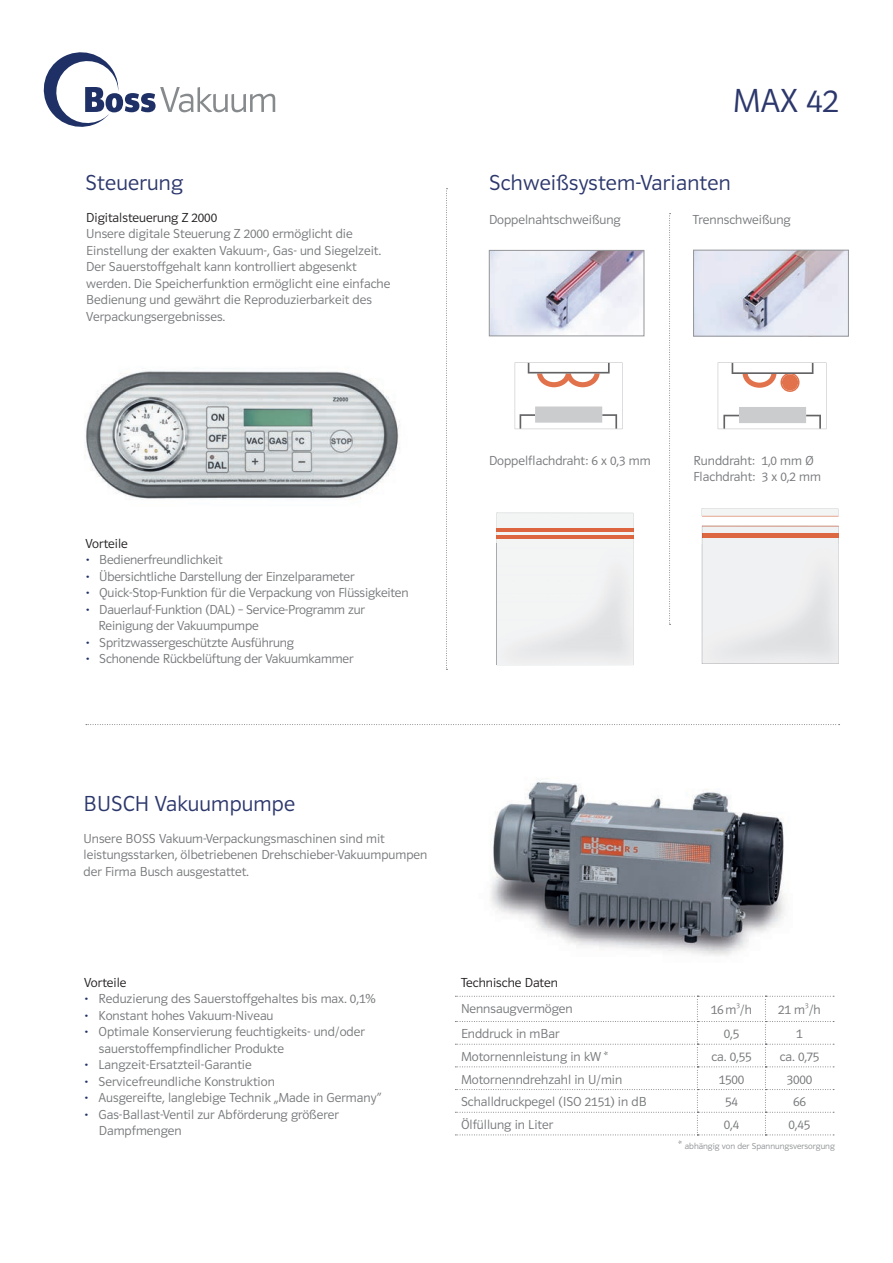
<style>
.page{position:relative;width:893px;height:1263px;background:#fff}
.page>*{position:absolute;margin:0;border:0;box-sizing:border-box;transform-origin:0 0}
.t1{font:34.5px "Polo 11 Leicht";color:#2c376c}
.t2{font:22.5px "Polo 11 Leicht";letter-spacing:.01em;color:#2c376c}
.t3{font:13.5px/16.5px "Polo 11 Leicht";color:#76787b}
.t4{font:13.5px "Polo 11 Leicht";color:#231f20}
.t5{font:9px "Polo 11 Leicht";color:#8f9194}
.s1{color:#1e3066}
.s2{font-size:12px}
</style>
<div class="page">
<svg style="left:455px;top:996px;width:379px;height:139px"></svg>
<svg style="left:86px;top:724px;width:754px;height:1px"></svg>
<img style="left:491px;top:252px;width:151px;height:82px">
<div style="left:489px;top:250px;width:155px;height:86px;border:1px solid #939598"></div>
<svg style="left:515px;top:362px;width:107px;height:67px"></svg>
<svg style="left:718px;top:362px;width:108px;height:67px"></svg>
<svg style="left:669px;top:213px;width:2px;height:412px"></svg>
<svg style="left:446px;top:188px;width:1px;height:482px"></svg>
<img style="left:85px;top:370px;width:315px;height:130px">
<svg style="left:701px;top:526px;width:138px;height:138px"></svg>
<svg style="left:702px;top:509px;width:136px;height:8px"></svg>
<img style="left:702px;top:544px;width:136px;height:120px">
<svg style="left:497px;top:513px;width:137px;height:152px"></svg>
<img style="left:496px;top:544px;width:137px;height:120px">
<img style="left:497px;top:544px;width:1px;height:120px">
<svg style="left:44px;top:52px;width:231px;height:75px"></svg>
<img style="left:490px;top:780px;width:295px;height:176px">
<img style="left:695px;top:252px;width:152px;height:82px">
<div style="left:693px;top:250px;width:156px;height:86px;border:1px solid #939598"></div>
<h2 class="t2" style="left:86px;top:171px;width:99px">Steuerung</h2>
<h1 class="t1" style="left:733px;top:82px;width:107px">MAX 42</h1>
<h2 class="t2" style="left:489px;top:171px;width:243px">Schweißsystem-Varianten</h2>
<p class="t4" style="left:86px;top:210px;width:132px">Digitalsteuerung Z 2000</p>
<p class="t3" style="left:693px;top:211px;width:99px">Trennschweißung</p>
<p class="t3" style="left:86px;top:226px;width:306px">Unsere digitale Steuerung Z 2000 ermöglicht die Einstellung der exakten Vakuum-, Gas- und Siegelzeit.<br>Der Sauerstoffgehalt kann kontrolliert abgesenkt werden. Die Speicherfunktion ermöglicht eine einfache Bedienung und gewährt die Reproduzierbarkeit des Verpackungsergebnisses.</p>
<p class="t3" style="left:489px;top:211px;width:133px">Doppelnahtschweißung</p>
<p class="t4" style="left:86px;top:536px;width:44px">Vorteile</p>
<p class="t3" style="left:86px;top:551px;width:139px"><span class="s1">•</span> Bedienerfreundlichkeit</p>
<p class="t3" style="left:86px;top:568px;width:271px"><span class="s1">•</span> Übersichtliche Darstellung der Einzelparameter</p>
<p class="t3" style="left:86px;top:584px;width:325px"><span class="s1">•</span> Quick-Stop-Funktion für die Verpackung von Flüssigkeiten</p>
<p class="t3" style="left:98px;top:601px;width:268px;text-indent:-13px"><span class="s1">•</span> Dauerlauf-Funktion (DAL) – Service-Programm zur<br>Reinigung der Vakuumpumpe</p>
<p class="t3" style="left:86px;top:634px;width:210px"><span class="s1">•</span> Spritzwassergeschützte Ausführung</p>
<p class="t3" style="left:86px;top:650px;width:269px"><span class="s1">•</span> Schonende Rückbelüftung der Vakuumkammer</p>
<p class="t3" style="left:489px;top:452px;width:163px">Doppelflachdraht: 6 x 0,3 mm</p>
<p class="t3" style="left:693px;top:452px;width:129px">Runddraht: 1,0 mm Ø<br>Flachdraht: 3 x 0,2 mm</p>
<h2 class="t2" style="left:84px;top:791px;width:213px">BUSCH Vakuumpumpe</h2>
<p class="t3" style="left:84px;top:830px;width:345px">Unsere BOSS Vakuum-Verpackungsmaschinen sind mit leistungsstarken, ölbetriebenen Drehschieber-Vakuumpumpen der Firma Busch ausgestattet.</p>
<p class="t4" style="left:84px;top:975px;width:44px">Vorteile</p>
<p class="t3" style="left:84px;top:990px;width:293px"><span class="s1">•</span> Reduzierung des Sauerstoffgehaltes bis max. 0,1%</p>
<p class="t3" style="left:84px;top:1007px;width:191px"><span class="s1">•</span> Konstant hohes Vakuum-Niveau</p>
<p class="t3" style="left:99px;top:1023px;width:268px;text-indent:-15px"><span class="s1">•</span> Optimale Konservierung feuchtigkeits- und/oder sauerstoffempfindlicher Produkte</p>
<p class="t3" style="left:84px;top:1056px;width:169px"><span class="s1">•</span> Langzeit-Ersatzteil-Garantie</p>
<p class="t3" style="left:84px;top:1073px;width:192px"><span class="s1">•</span> Servicefreundliche Konstruktion</p>
<p class="t3" style="left:84px;top:1089px;width:299px"><span class="s1">•</span> Ausgereifte, langlebige Technik „Made in Germany“</p>
<p class="t3" style="left:99px;top:1106px;width:242px;text-indent:-15px"><span class="s1">•</span> Gas-Ballast-Ventil zur Abförderung größerer<br>Dampfmengen</p>
<p class="t4" style="left:461px;top:975px;width:98px">Technische Daten</p>
<p class="t3" style="left:461px;top:1000px;width:113px">Nennsaugvermögen</p>
<p class="t3" style="left:711px;top:1001px;width:42px">16m<sup>3</sup>/h</p>
<p class="t3" style="left:778px;top:1001px;width:44px">21 m<sup>3</sup>/h</p>
<p class="t3" style="left:461px;top:1025px;width:100px">Enddruck in mBar</p>
<p class="t3" style="left:724px;top:1025px;width:17px">0,5</p>
<p class="t3" style="left:796px;top:1025px;width:8px">1</p>
<p class="t3" style="left:461px;top:1048px;width:148px">Motornennleistung in kW *</p>
<p class="t3" style="left:711px;top:1048px;width:42px">ca. 0,55</p>
<p class="t3" style="left:780px;top:1048px;width:41px">ca. 0,75</p>
<p class="t3" style="left:461px;top:1071px;width:163px">Motornenndrehzahl in U/min</p>
<p class="t3" style="left:719px;top:1071px;width:27px">1500</p>
<p class="t3" style="left:787px;top:1071px;width:27px">3000</p>
<p class="t3" style="left:461px;top:1093px;width:187px">Schalldruckpegel (ISO 2151) in dB</p>
<p class="t3" style="left:725px;top:1093px;width:14px">54</p>
<p class="t3" style="left:793px;top:1093px;width:14px">66</p>
<p class="t3" style="left:461px;top:1116px;width:94px">Ölfüllung in Liter</p>
<p class="t3" style="left:724px;top:1116px;width:17px">0,4</p>
<p class="t3" style="left:789px;top:1116px;width:23px">0,45</p>
<p class="t5" style="left:679px;top:1141px;width:158px"><span class="s2">*</span> abhängig von der Spannungsversorgung</p>
</div>
